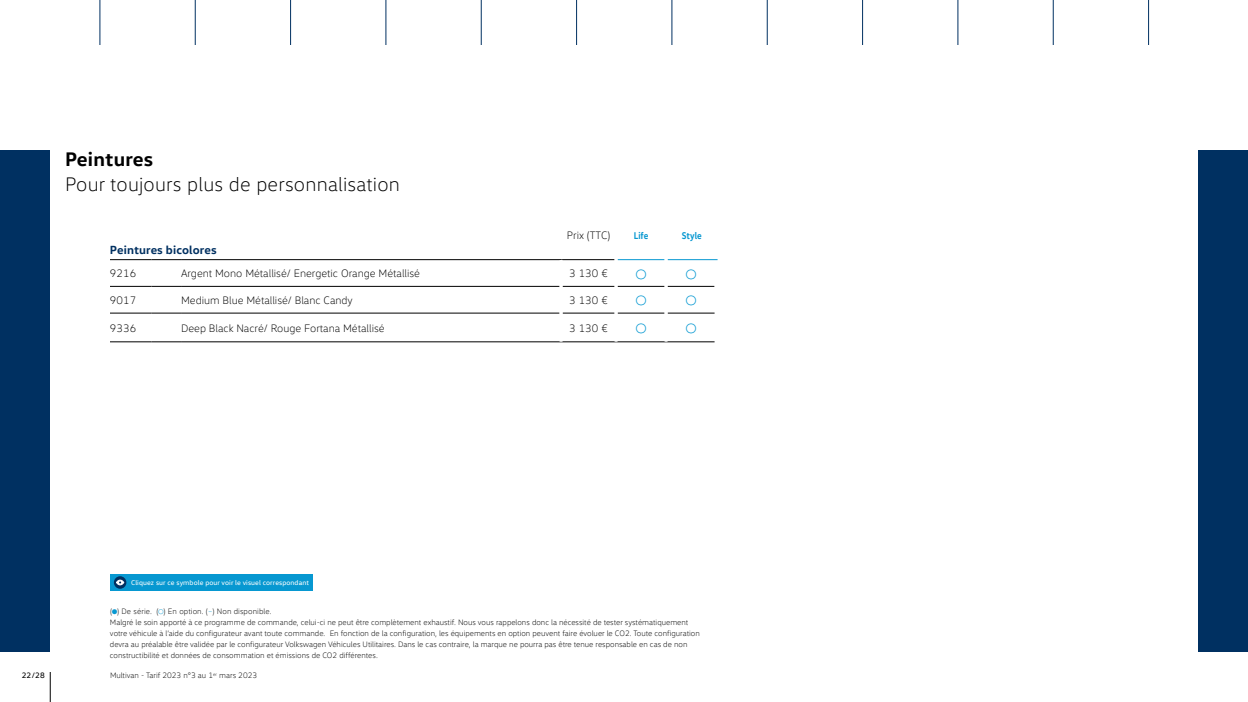
<style>
.page{position:relative;width:1248px;height:702px;background:#fff}
.page>*{position:absolute;margin:0;border:0;box-sizing:border-box;transform-origin:0 0}
.t1{font:300 20px "VW Head";letter-spacing:.01em;color:#000}
.t2{font:700 20px "VW Head";letter-spacing:.01em;color:#000}
.t3{font:700 12px "VW Head";letter-spacing:.01em;color:#003061}
.t4{font:300 11px "VW Head";color:#000}
.t5{font:700 10px "VW Head";color:#0798d1;scale:.85 1}
.t6{font:300 8px/11px "VW Head";color:#000}
.t7{font:8px "VW Head";color:#000}
.t8{font:7px "VW Head";letter-spacing:.01em;color:#fff}
.s1{color:#0798d1}
</style>
<div class="page">
<hr style="left:50px;top:672px;width:1px;height:30px;background:#000">
<div style="left:0;top:150px;width:50px;height:502px;background:#003061"></div>
<div style="left:1198px;top:150px;width:50px;height:502px;background:#003061"></div>
<div style="left:110px;top:574px;width:203px;height:17px;background:#0798d1"></div>
<svg style="left:114px;top:576px;width:12px;height:13px"></svg>
<svg style="left:116px;top:580px;width:8px;height:5px"></svg>
<svg style="left:110px;top:260px;width:605px;height:82px"></svg>
<hr style="left:110px;top:286px;width:41px;height:1px;background:#000">
<hr style="left:151px;top:286px;width:30px;height:1px;background:#000">
<hr style="left:181px;top:286px;width:379px;height:1px;background:#000">
<hr style="left:563px;top:286px;width:52px;height:1px;background:#000">
<hr style="left:618px;top:286px;width:47px;height:1px;background:#000">
<hr style="left:668px;top:286px;width:47px;height:1px;background:#000">
<hr style="left:561px;top:259px;width:54px;height:1px;background:#000">
<hr style="left:618px;top:259px;width:47px;height:1px;background:#0798d1">
<hr style="left:668px;top:259px;width:50px;height:1px;background:#0798d1">
<hr style="left:110px;top:259px;width:41px;height:1px;background:#000">
<hr style="left:151px;top:259px;width:30px;height:1px;background:#000">
<hr style="left:181px;top:259px;width:380px;height:1px;background:#000">
<hr style="left:560px;top:260px;width:3px;height:26px;background:#fff">
<hr style="left:615px;top:260px;width:3px;height:26px;background:#fff">
<hr style="left:665px;top:260px;width:3px;height:26px;background:#fff">
<hr style="left:110px;top:342px;width:41px;height:1px;background:#000">
<hr style="left:151px;top:342px;width:30px;height:1px;background:#000">
<hr style="left:181px;top:342px;width:380px;height:1px;background:#000">
<hr style="left:561px;top:342px;width:55px;height:1px;background:#000">
<hr style="left:616px;top:342px;width:50px;height:1px;background:#000">
<hr style="left:666px;top:342px;width:49px;height:1px;background:#000">
<hr style="left:110px;top:313px;width:41px;height:1px;background:#000">
<hr style="left:151px;top:313px;width:30px;height:1px;background:#000">
<hr style="left:181px;top:313px;width:379px;height:1px;background:#000">
<hr style="left:563px;top:313px;width:52px;height:1px;background:#000">
<hr style="left:618px;top:313px;width:47px;height:1px;background:#000">
<hr style="left:668px;top:313px;width:47px;height:1px;background:#000">
<hr style="left:560px;top:286px;width:3px;height:27px;background:#fff">
<hr style="left:615px;top:286px;width:3px;height:27px;background:#fff">
<hr style="left:665px;top:286px;width:3px;height:27px;background:#fff">
<hr style="left:560px;top:313px;width:3px;height:29px;background:#fff">
<hr style="left:615px;top:313px;width:3px;height:29px;background:#fff">
<hr style="left:665px;top:313px;width:3px;height:29px;background:#fff">
<hr style="left:100px;top:0;width:1px;height:45px;background:#003061">
<hr style="left:195px;top:0;width:1px;height:45px;background:#003061">
<hr style="left:290px;top:0;width:1px;height:45px;background:#003061">
<hr style="left:386px;top:0;width:1px;height:45px;background:#003061">
<hr style="left:481px;top:0;width:1px;height:45px;background:#003061">
<hr style="left:576px;top:0;width:1px;height:45px;background:#003061">
<hr style="left:672px;top:0;width:1px;height:45px;background:#003061">
<hr style="left:767px;top:0;width:1px;height:45px;background:#003061">
<hr style="left:958px;top:0;width:1px;height:45px;background:#003061">
<hr style="left:862px;top:0;width:1px;height:45px;background:#003061">
<hr style="left:1053px;top:0;width:1px;height:45px;background:#003061">
<hr style="left:1148px;top:0;width:1px;height:45px;background:#003061">
<svg style="left:636px;top:269px;width:10px;height:10px"></svg>
<svg style="left:686px;top:269px;width:10px;height:10px"></svg>
<svg style="left:636px;top:296px;width:10px;height:10px"></svg>
<svg style="left:686px;top:296px;width:10px;height:10px"></svg>
<svg style="left:636px;top:323px;width:10px;height:10px"></svg>
<svg style="left:686px;top:323px;width:10px;height:10px"></svg>
<h1 class="t2" style="left:65px;top:146px;width:90px">Peintures</h1>
<h1 class="t1" style="left:65px;top:172px;width:336px">Pour toujours plus de personnalisation</h1>
<h3 class="t4" style="left:567px;top:228px;width:45px">Prix (TTC)</h3>
<p class="t5" style="left:634px;top:229px;width:19px">Life</p>
<p class="t5" style="left:682px;top:229px;width:25px">Style</p>
<h2 class="t3" style="left:110px;top:242px;width:108px">Peintures bicolores</h2>
<h3 class="t4" style="left:110px;top:267px;width:28px">9216</h3>
<h3 class="t4" style="left:181px;top:267px;width:241px">Argent Mono Métallisé/ Energetic Orange Métallisé</h3>
<h3 class="t4" style="left:569px;top:267px;width:40px">3 130 €</h3>
<h3 class="t4" style="left:110px;top:294px;width:28px">9017</h3>
<h3 class="t4" style="left:181px;top:294px;width:173px">Medium Blue Métallisé/ Blanc Candy</h3>
<h3 class="t4" style="left:569px;top:294px;width:40px">3 130 €</h3>
<h3 class="t4" style="left:110px;top:322px;width:28px">9336</h3>
<h3 class="t4" style="left:181px;top:322px;width:205px">Deep Black Nacré/ Rouge Fortana Métallisé</h3>
<h3 class="t4" style="left:569px;top:322px;width:40px">3 130 €</h3>
<p class="t8" style="left:131px;top:579px;width:179px">Cliquez sur ce symbole pour voir le visuel correspondant</p>
<p class="t6" style="left:110px;top:606px;width:591px">( ) De série. ( ) En option. (<span class="s1">–</span>) Non disponible.<br>Malgré le soin apporté à ce programme de commande, celui-ci ne peut être complètement exhaustif. Nous vous rappelons donc la nécessité de tester systématiquement votre véhicule à l’aide du configurateur avant toute commande. En fonction de la configuration, les équipements en option peuvent faire évoluer le CO2. Toute configuration devra au préalable être validée par le configurateur Volkswagen Véhicules Utilitaires. Dans le cas contraire, la marque ne pourra pas être tenue responsable en cas de non constructibilité et données de consommation et émissions de CO2 différentes.</p>
<p class="t7" style="left:22px;top:671px;width:25px">22/28</p>
<p class="t6" style="left:110px;top:670px;width:149px">Multivan - Tarif 2023 n°3 au 1<sup>er</sup> mars 2023</p>
</div>
